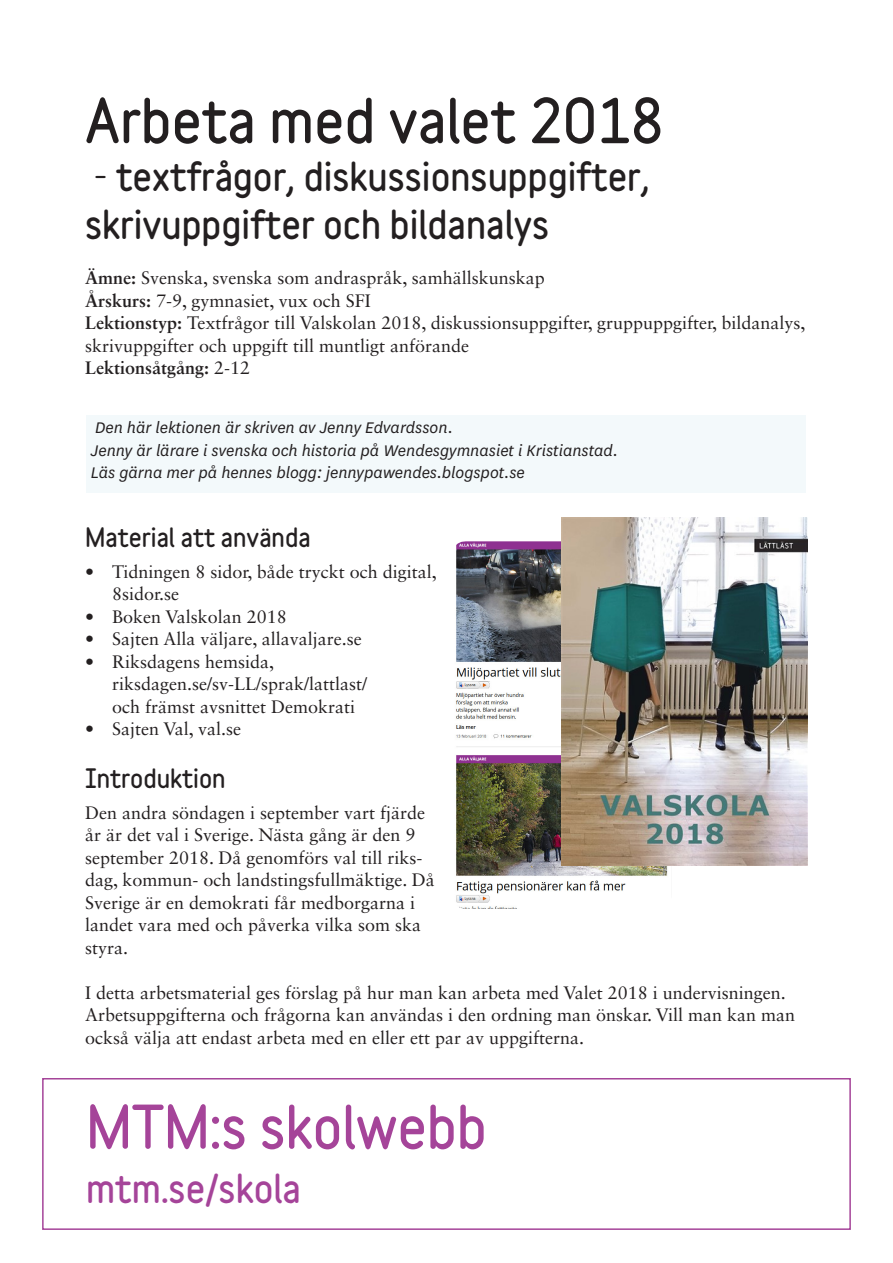
<style>
.page{position:relative;width:893px;height:1263px;background:#fff}
.page>*{position:absolute;margin:0;border:0;box-sizing:border-box;transform-origin:0 0}
.bröd{font:900 55.5px "Variable";color:#231f20}
.Underrubrik{font:900 54px "Variable";color:#a54499}
.bröd-2{font:900 36px "Variable";color:#231f20}
.t1{font:900 36px "Variable";color:#a54499}
.underrubrik{font:900 24px "Variable";color:#231f20}
.Bröd{font:18px/22.5px "Sabon LT Std";color:#231f20}
.bröd-3{font:18px/22.5px "Sabon LT Std";color:#231f20}
.bröd-4{font:italic 18px/22.5px "National";color:#231f20}
.bröd-5{font:700 18px "Sabon";color:#231f20}
.s1{font-weight:700}
.s2{font-family:"Sabon";font-weight:700}
.s3{font-weight:400}
</style>
<div class="page">
<div style="left:42px;top:1078px;width:809px;height:152px;border:2px solid #a54499"></div>
<div style="left:87px;top:415px;width:719px;height:78px;background:#f3f9fb"></div>
<img style="left:456px;top:541px;width:212px;height:368px">
<img style="left:562px;top:518px;width:246px;height:348px">
<p class="bröd" style="left:85px;top:78px;width:580px">Arbeta med valet 2018</p>
<p class="bröd-2" style="left:94px;top:149px;width:557px"><span class="s1">-</span> textfrågor, diskussionsuppgifter,</p>
<p class="bröd-2" style="left:85px;top:197px;width:466px">skrivuppgifter och bildanalys</p>
<p class="bröd-3" style="left:85px;top:267px;width:461px"><span class="s2">Ämne:</span> Svenska, svenska som andraspråk, samhällskunskap</p>
<p class="bröd-3" style="left:85px;top:289px;width:287px"><span class="s2">Årskurs:</span> 7-9, gymnasiet, vux och SFI</p>
<p class="bröd-3" style="left:85px;top:312px;width:722px"><span class="s2">Lektionstyp:</span> Textfrågor till Valskolan 2018, diskussionsuppgifter, gruppuppgifter, bildanalys, skrivuppgifter och uppgift till muntligt anförande</p>
<p class="bröd-5" style="left:85px;top:357px;width:167px">Lektionsåtgång: <span class="s3">2-12</span></p>
<p class="bröd-4" style="left:91px;top:416px;width:529px">Den här lektionen är skriven av Jenny Edvardsson.<br>Jenny är lärare i svenska och historia på Wendesgymnasiet i Kristianstad.<br>Läs gärna mer på hennes blogg: jennypawendes.blogspot.se</p>
<p class="underrubrik" style="left:85px;top:518px;width:227px">Material att använda</p>
<p class="Bröd" style="left:112px;top:560px;width:326px;text-indent:-27px">• Tidningen 8 sidor, både tryckt och digital,<br>8sidor.se</p>
<p class="Bröd" style="left:85px;top:605px;width:203px">• Boken Valskolan 2018</p>
<p class="Bröd" style="left:85px;top:628px;width:278px">• Sajten Alla väljare, allavaljare.se</p>
<p class="Bröd" style="left:112px;top:650px;width:257px;text-indent:-27px">• Riksdagens hemsida, riksdagen.se/sv-LL/sprak/lattlast/ och främst avsnittet Demokrati</p>
<p class="Bröd" style="left:85px;top:718px;width:158px">• Sajten Val, val.se</p>
<p class="underrubrik" style="left:85px;top:759px;width:142px">Introduktion</p>
<p class="Bröd" style="left:85px;top:801px;width:351px">Den andra söndagen i september vart fjärde år är det val i Sverige. Nästa gång är den 9 september 2018. Då genomförs val till riks&shy;dag, kommun- och landstingsfullmäktige. Då Sverige är en demokrati får medborgarna i landet vara med och påverka vilka som ska styra.</p>
<p class="Bröd" style="left:85px;top:981px;width:712px">I detta arbetsmaterial ges förslag på hur man kan arbeta med Valet 2018 i undervisningen.<br>Arbetsuppgifterna och frågorna kan användas i den ordning man önskar. Vill man kan man också välja att endast arbeta med en eller ett par av uppgifterna.</p>
<p class="Underrubrik" style="left:86px;top:1085px;width:402px">MTM:s skolwebb</p>
<p class="t1" style="left:86px;top:1160px;width:216px">mtm.se/skola</p>
</div>
